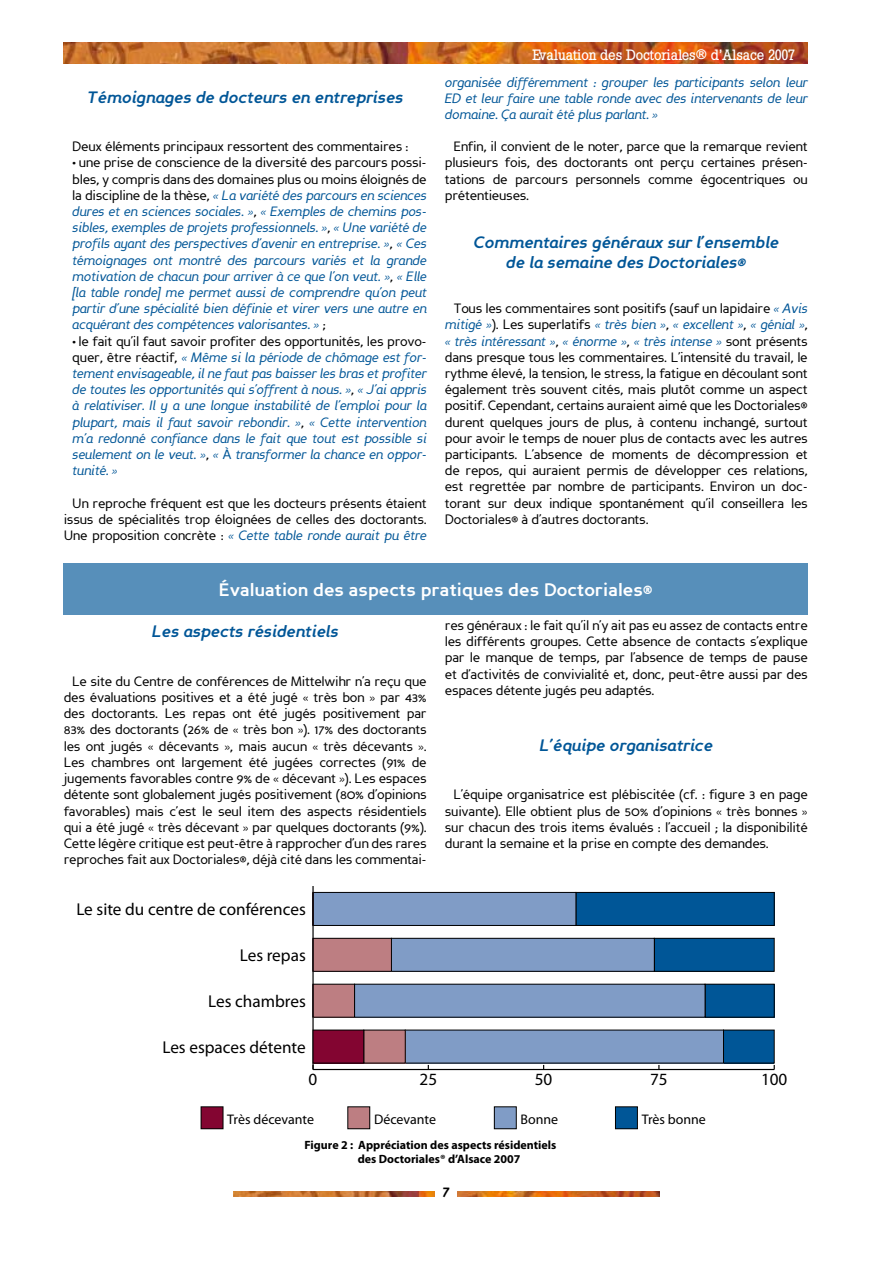
<style>
.page{position:relative;width:893px;height:1263px;background:#fff}
.page>*{position:absolute;margin:0;border:0;box-sizing:border-box;transform-origin:0 0}
.t1{font:700 18px "Perspective Sans";color:#fff}
.t2{font:17.25px "Myriad Pro";color:#000}
.t3{font:italic 700 16.5px/19.8px "Perspective Sans";color:#005697;text-align:center}
.t4{font:500 15px "Slab Tall X";color:#fff}
.t5{font:700 15px "Perspective Sans";color:#000}
.t6{font:13.95px "Myriad Pro";color:#000}
.t7{font:13.5px/16.2px "Perspective Sans";letter-spacing:-.025em;color:#000;text-align:justify}
.t8{font:italic 13.5px/16.2px "Perspective Sans";letter-spacing:-.025em;color:#005697;text-align:justify}
.t9{font:700 12px/14.4px "Myriad Pro";color:#000}
.s1{font-style:normal;color:#000}
.s2{font-style:normal}
.s3{font-style:italic;color:#005697}
</style>
<div class="page">
<img style="left:64px;top:43px;width:744px;height:21px">
<div style="left:64px;top:563px;width:744px;height:51px;background:#578fba"></div>
<hr style="left:313px;top:1069px;width:461px;height:1px;background:#000">
<hr style="left:312px;top:886px;width:2px;height:183px;background:#000">
<div style="left:576px;top:892px;width:198px;height:33px;background:#005697"></div>
<div style="left:576px;top:892px;width:198px;height:34px;border:1px solid #000"></div>
<div style="left:654px;top:938px;width:120px;height:33px;background:#005697"></div>
<div style="left:654px;top:938px;width:120px;height:34px;border:1px solid #000"></div>
<div style="left:705px;top:984px;width:69px;height:33px;background:#005697"></div>
<div style="left:705px;top:984px;width:69px;height:33px;border:1px solid #000"></div>
<div style="left:723px;top:1030px;width:51px;height:33px;background:#005697"></div>
<div style="left:313px;top:892px;width:263px;height:33px;background:#809cc6"></div>
<div style="left:313px;top:892px;width:263px;height:34px;border:1px solid #000"></div>
<div style="left:391px;top:938px;width:263px;height:33px;background:#809cc6"></div>
<div style="left:391px;top:938px;width:264px;height:34px;border:1px solid #000"></div>
<div style="left:355px;top:984px;width:350px;height:33px;background:#809cc6"></div>
<div style="left:405px;top:1030px;width:318px;height:33px;background:#809cc6"></div>
<div style="left:313px;top:938px;width:78px;height:33px;background:#bd7e82"></div>
<div style="left:313px;top:938px;width:79px;height:34px;border:1px solid #000"></div>
<div style="left:313px;top:984px;width:42px;height:33px;background:#bd7e82"></div>
<div style="left:313px;top:984px;width:42px;height:33px;border:1px solid #000"></div>
<div style="left:364px;top:1030px;width:41px;height:33px;background:#bd7e82"></div>
<hr style="left:313px;top:892px;width:1px;height:33px;background:#000">
<hr style="left:313px;top:938px;width:1px;height:33px;background:#000">
<hr style="left:313px;top:984px;width:1px;height:33px;background:#000">
<div style="left:313px;top:1030px;width:51px;height:33px;background:#830531"></div>
<div style="left:313px;top:1030px;width:51px;height:33px;border:1px solid #000"></div>
<div style="left:615px;top:1107px;width:22px;height:22px;background:#005697"></div>
<div style="left:615px;top:1106px;width:23px;height:23px;border:1px solid #000"></div>
<div style="left:494px;top:1107px;width:22px;height:22px;background:#809cc6"></div>
<div style="left:494px;top:1106px;width:23px;height:23px;border:1px solid #000"></div>
<div style="left:348px;top:1107px;width:22px;height:22px;background:#bd7e82"></div>
<div style="left:347px;top:1106px;width:23px;height:23px;border:1px solid #000"></div>
<div style="left:201px;top:1107px;width:22px;height:22px;background:#830531"></div>
<div style="left:201px;top:1106px;width:22px;height:23px;border:1px solid #000"></div>
<img style="left:234px;top:1192px;width:425px;height:4px">
<div style="left:436px;top:1182px;width:21px;height:17px;background:#fff"></div>
<p class="t3" style="left:87px;top:87px;width:318px">Témoignages de docteurs en entreprises</p>
<p class="t7" style="left:72px;top:139px;width:338px">Deux éléments principaux ressortent des commentaires :</p>
<p class="t8" style="left:72px;top:155px;width:356px"><span class="s1">• une prise de conscience de la diversité des parcours possi&shy;bles, y compris dans des domaines plus ou moins éloignés de la discipline de la thèse,</span> « La variété des parcours en sciences dures et en sciences sociales. »<span class="s1">,</span> « Exemples de chemins pos&shy;sibles, exemples de projets professionnels. »<span class="s1">,</span> « Une variété de profils ayant des perspectives d’avenir en entreprise. »<span class="s1">,</span> « Ces témoignages ont montré des parcours variés et la grande motivation de chacun pour arriver à ce que l’on veut. »<span class="s1">,</span> « Elle [la table ronde] me permet aussi de comprendre qu’on peut partir d’une spécialité bien définie et virer vers une autre en acquérant des compétences valorisantes. » <span class="s1">;</span></p>
<p class="t8" style="left:72px;top:333px;width:356px"><span class="s1">• le fait qu’il faut savoir profiter des opportunités, les provo&shy;quer, être réactif,</span> « Même si la période de chômage est for&shy;tement envisageable, il ne faut pas baisser les bras et profiter de toutes les opportunités qui s’offrent à nous. »<span class="s1">,</span> « J’ai appris à relativiser. Il y a une longue instabilité de l’emploi pour la plupart, mais il faut savoir rebondir. »<span class="s1">,</span> « Cette intervention m’a redonné confiance dans le fait que tout est possible si seulement on le veut. »<span class="s1">,</span> « <span class="s2">À</span> transformer la chance en oppor&shy;tunité. »</p>
<p class="t7" style="left:64px;top:495px;width:365px;text-indent:9px">Un reproche fréquent est que les docteurs présents étaient issus de spécialités trop éloignées de celles des doctorants.<br>Une proposition concrète : <span class="s3">« Cette table ronde aurait pu être</span></p>
<p class="t4" style="left:532px;top:46px;width:264px">Evaluation des Doctoriales® d’Alsace 2007</p>
<p class="t8" style="left:445px;top:74px;width:365px">organisée différemment : grouper les participants selon leur ED et leur faire une table ronde avec des intervenants de leur domaine. Ça aurait été plus parlant. »</p>
<p class="t7" style="left:445px;top:139px;width:364px;text-indent:9px">Enfin, il convient de le noter, parce que la remarque revient plusieurs fois, des doctorants ont perçu certaines présen&shy;tations de parcours personnels comme égocentriques ou prétentieuses.</p>
<p class="t3" style="left:474px;top:233px;width:307px">Commentaires généraux sur l’ensemble de la semaine des Doctoriales®</p>
<p class="t7" style="left:445px;top:301px;width:365px;text-indent:9px">Tous les commentaires sont positifs (sauf un lapidaire <span class="s3">« Avis mitigé »</span>). Les superlatifs <span class="s3">« très bien »</span>, <span class="s3">« excellent »</span>, <span class="s3">« génial »</span>, <span class="s3">« très intéressant »</span>, <span class="s3">« énorme »</span>, <span class="s3">« très intense »</span> sont présents dans presque tous les commentaires. L’intensité du travail, le rythme élevé, la tension, le stress, la fatigue en découlant sont également très souvent cités, mais plutôt comme un aspect positif. Cependant, certains auraient aimé que les Doctoriales® durent quelques jours de plus, à contenu inchangé, surtout pour avoir le temps de nouer plus de contacts avec les autres participants. L’absence de moments de décompression et de repos, qui auraient permis de développer ces relations, est regrettée par nombre de participants. Environ un doc&shy;torant sur deux indique spontanément qu’il conseillera les Doctoriales® à d’autres doctorants.</p>
<h1 class="t1" style="left:219px;top:579px;width:435px">Évaluation des aspects pratiques des Doctoriales®</h1>
<p class="t3" style="left:152px;top:622px;width:188px">Les aspects résidentiels</p>
<p class="t7" style="left:64px;top:673px;width:365px;text-indent:9px">Le site du Centre de conférences de Mittelwihr n’a reçu que des évaluations positives et a été jugé « très bon » par 43% des doctorants. Les repas ont été jugés positivement par 83% des doctorants (26% de « très bon »). 17% des doctorants les ont jugés « décevants », mais aucun « très décevants ».<br>Les chambres ont largement été jugées correctes (91% de jugements favorables contre 9% de « décevant »). Les espaces détente sont globalement jugés positivement (80% d’opinions favorables) mais c’est le seul item des aspects résidentiels qui a été jugé « très décevant » par quelques doctorants (9%).<br>Cette légère critique est peut-être à rapprocher d’un des rares reproches fait aux Doctoriales®, déjà cité dans les commentai-</p>
<p class="t2" style="left:76px;top:899px;width:231px">Le site du centre de conférences</p>
<p class="t2" style="left:240px;top:945px;width:67px">Les repas</p>
<p class="t2" style="left:208px;top:991px;width:99px">Les chambres</p>
<p class="t2" style="left:162px;top:1036px;width:145px">Les espaces détente</p>
<p class="t7" style="left:445px;top:617px;width:365px">res généraux : le fait qu’il n’y ait pas eu assez de contacts entre les différents groupes. Cette absence de contacts s’explique par le manque de temps, par l’absence de temps de pause et d’activités de convivialité et, donc, peut-être aussi par des espaces détente jugés peu adaptés.</p>
<p class="t3" style="left:540px;top:735px;width:174px">L’équipe organisatrice</p>
<p class="t7" style="left:445px;top:787px;width:365px;text-indent:9px">L’équipe organisatrice est plébiscitée (cf. : figure 3 en page suivante). Elle obtient plus de 50% d’opinions « très bonnes » sur chacun des trois items évalués : l’accueil ; la disponibilité durant la semaine et la prise en compte des demandes.</p>
<p class="t2" style="left:309px;top:1069px;width:10px">0</p>
<p class="t2" style="left:419px;top:1069px;width:19px">25</p>
<p class="t2" style="left:535px;top:1069px;width:19px">50</p>
<p class="t2" style="left:650px;top:1069px;width:19px">75</p>
<p class="t2" style="left:761px;top:1069px;width:28px">100</p>
<p class="t6" style="left:227px;top:1111px;width:88px">Très décevante</p>
<p class="t6" style="left:374px;top:1111px;width:64px">Décevante</p>
<p class="t6" style="left:521px;top:1111px;width:39px">Bonne</p>
<p class="t6" style="left:642px;top:1111px;width:66px">Très bonne</p>
<p class="t9" style="left:358px;top:1137px;width:200px;text-indent:-53px">Figure 2 : Appréciation des aspects résidentiels des Doctoriales® d’Alsace 2007</p>
<p class="t5" style="left:443px;top:1182px;width:9px">7</p>
</div>
